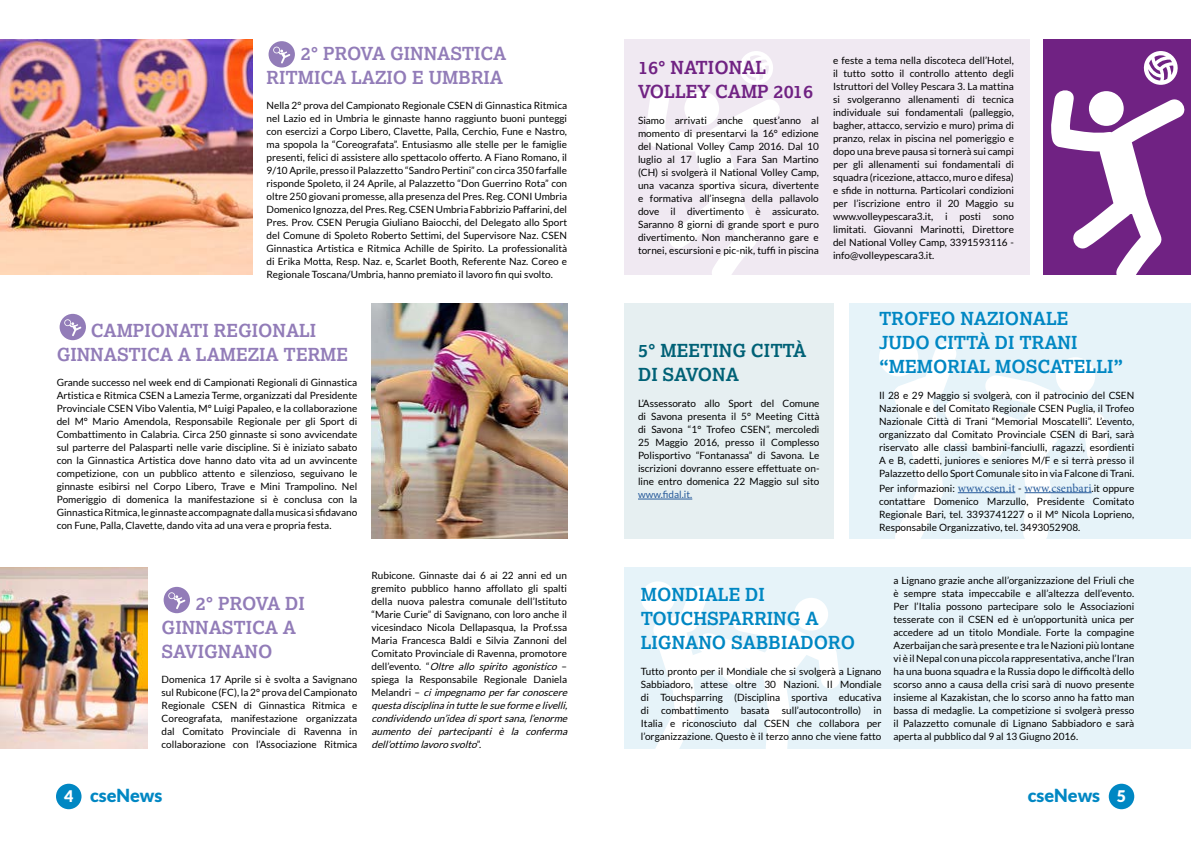
<style>
.page{position:relative;width:1191px;height:842px;background:#fff}
.page>*{position:absolute;margin:0;border:0;box-sizing:border-box;transform-origin:0 0}
.t1{font:700 18px/24px "Lexia Da Ma";color:#927cb8;text-align:center}
.t2{font:700 18px/24px "Lexia Da Ma";color:#0087c3}
.t3{font:700 18px/24px "Lexia Da Ma";color:#702283}
.t4{font:700 18px/24px "Lexia Da Ma";color:#006176}
.t5{font:900 18px "Lato";color:#0087c3}
.t6{font:10px/13px "Lato";color:#000;text-align:justify}
.t7{font:10px "Lato";color:#275b9b}
.s1{font-style:italic}
.s2{font-family:"Minion Pro";font-size:12px;color:#275b9b}
.s3{font-size:16px;color:#fff}
</style>
<div class="page">
<div style="left:57px;top:312px;width:30px;height:30px;border:2px solid #fff;border-radius:50%"></div>
<svg style="left:59px;top:313px;width:28px;height:28px"></svg>
<div style="left:58px;top:312px;width:30px;height:30px;border:2px solid #fff;border-radius:50%"></div>
<svg style="left:64px;top:319px;width:17px;height:17px"></svg>
<img style="left:371px;top:303px;width:196px;height:236px">
<div style="left:266px;top:40px;width:31px;height:30px;border:2px solid #fff;border-radius:50%"></div>
<svg style="left:267px;top:40px;width:29px;height:29px"></svg>
<div style="left:266px;top:39px;width:31px;height:31px;border:2px solid #fff;border-radius:50%"></div>
<svg style="left:273px;top:47px;width:17px;height:16px"></svg>
<img style="left:0;top:40px;width:252px;height:235px">
<div style="left:162px;top:585px;width:30px;height:31px;border:2px solid #fff;border-radius:50%"></div>
<svg style="left:163px;top:586px;width:28px;height:28px"></svg>
<div style="left:162px;top:585px;width:30px;height:30px;border:2px solid #fff;border-radius:50%"></div>
<svg style="left:168px;top:592px;width:17px;height:17px"></svg>
<img style="left:0;top:567px;width:147px;height:181px">
<div style="left:624px;top:40px;width:405px;height:235px;background:#f0e9f2"></div>
<svg style="left:647px;top:51px;width:133px;height:224px"></svg>
<div style="left:1043px;top:40px;width:148px;height:235px;background:#702283"></div>
<svg style="left:1051px;top:51px;width:134px;height:224px"></svg>
<div style="left:624px;top:303px;width:209px;height:236px;background:#e6eff1"></div>
<hr style="left:638px;top:499px;width:54px;height:1px;background:#275b9b">
<div style="left:624px;top:567px;width:567px;height:181px;background:#e6f3f9"></div>
<div style="left:641px;top:581px;width:34px;height:33px;background:#fff;border-radius:50%"></div>
<svg style="left:652px;top:585px;width:188px;height:164px"></svg>
<div style="left:848px;top:303px;width:343px;height:236px;background:#e6f3f9"></div>
<div style="left:879px;top:338px;width:39px;height:38px;background:#fff;border-radius:50%"></div>
<svg style="left:893px;top:343px;width:216px;height:196px"></svg>
<hr style="left:957px;top:492px;width:58px;height:1px;background:#275b9b">
<hr style="left:1024px;top:492px;width:67px;height:1px;background:#275b9b">
<div style="left:56px;top:784px;width:25px;height:25px;background:#0087c3;border-radius:50%"></div>
<div style="left:1108px;top:784px;width:26px;height:25px;background:#0087c3;border-radius:50%"></div>
<h1 class="t1" style="left:266px;top:41px;width:241px;text-align:right">2° PROVA GINNASTICA<br>RITMICA LAZIO E UMBRIA</h1>
<p class="t6" style="left:266px;top:98px;width:302px">Nella 2° prova del Campionato Regionale CSEN di Ginnastica Ritmica nel Lazio ed in Umbria le ginnaste hanno raggiunto buoni punteggi con esercizi a Corpo Libero, Clavette, Palla, Cerchio, Fune e Nastro, ma spopola la “Coreografata”. Entusiasmo alle stelle per le famiglie presenti, felici di assistere allo spettacolo offerto. A Fiano Romano, il 9/10 Aprile, presso il Palazzetto “Sandro Pertini” con circa 350 farfalle risponde Spoleto, il 24 Aprile, al Palazzetto “Don Guerrino Rota” con oltre 250 giovani promesse, alla presenza del Pres. Reg. CONI Umbria Domenico Ignozza, del Pres. Reg. CSEN Umbria Fabbrizio Paffarini, del Pres. Prov. CSEN Perugia Giuliano Baiocchi, del Delegato allo Sport del Comune di Spoleto Roberto Settimi, del Supervisore Naz. CSEN Ginnastica Artistica e Ritmica Achille de Spirito. La professionalità di Erika Motta, Resp. Naz. e, Scarlet Booth, Referente Naz. Coreo e Regionale Toscana/Umbria, hanno premiato il lavoro fin qui svolto.</p>
<h1 class="t1" style="left:57px;top:319px;width:293px">CAMPIONATI REGIONALI<br>GINNASTICA A LAMEZIA TERME</h1>
<p class="t6" style="left:57px;top:376px;width:302px">Grande successo nel week end di Campionati Regionali di Ginnastica Artistica e Ritmica CSEN a Lamezia Terme, organizzati dal Presidente Provinciale CSEN Vibo Valentia, M° Luigi Papaleo, e la collaborazione del M° Mario Amendola, Responsabile Regionale per gli Sport di Combattimento in Calabria. Circa 250 ginnaste si sono avvicendate sul parterre del Palasparti nelle varie discipline. Si è iniziato sabato con la Ginnastica Artistica dove hanno dato vita ad un avvincente competizione, con un pubblico attento e silenzioso, seguivano le ginnaste esibirsi nel Corpo Libero, Trave e Mini Trampolino. Nel Pomeriggio di domenica la manifestazione si è conclusa con la Ginnastica Ritmica, le ginnaste accompagnate dalla musica si sfidavano con Fune, Palla, Clavette, dando vita ad una vera e propria festa.</p>
<h1 class="t1" style="left:162px;top:592px;width:145px;text-align:left;text-indent:34px">2° PROVA DI<br>GINNASTICA A<br>SAVIGNANO</h1>
<p class="t6" style="left:162px;top:673px;width:197px">Domenica 17 Aprile si è svolta a Savignano sul Rubicone (FC), la 2° prova del Campionato Regionale CSEN di Ginnastica Ritmica e Coreografata, manifestazione organizzata dal Comitato Provinciale di Ravenna in collaborazione con l’Associazione Ritmica</p>
<p class="t6" style="left:371px;top:569px;width:200px;text-align:left">Rubicone. Ginnaste dai 6 ai 22 anni ed un gremito pubblico hanno affollato gli spalti della nuova palestra comunale dell’Istituto “Marie Curie” di Savignano, con loro anche il vicesindaco Nicola Dellapasqua, la Prof.ssa Maria Francesca Baldi e Silvia Zannoni del Comitato Provinciale di Ravenna, promotore d e l l ’ e v e n t o . “ <span class="s1">Oltre allo spirito agonistico</span> – spiega la Responsabile Regionale Daniela M e l a n d r i – <span class="s1">ciimpegnamo perfarconoscere questadisciplinain tuttelesueformeelivelli, condividendo un’ideadisportsana,l’enorme aumento dei partecipanti è la conferma dell’ottimo lavoro svolto</span>” .</p>
<h1 class="t3" style="left:638px;top:56px;width:176px">16° NATIONAL<br>VOLLEY CAMP 2016</h1>
<p class="t6" style="left:638px;top:114px;width:182px">Siamo arrivati anche quest’anno al momento di presentarvi la 16° edizione del National Volley Camp 2016. Dal 10 luglio al 17 luglio a Fara San Martino (CH) si svolgerà il National Volley Camp, una vacanza sportiva sicura, divertente e formativa all’insegna della pallavolo dove il divertimento è assicurato.<br>Saranno 8 giorni di grande sport e puro divertimento. Non mancheranno gare e tornei, escursioni e pic-nik, tuffi in piscina</p>
<p class="t6" style="left:833px;top:54px;width:182px">e feste a tema nella discoteca dell’Hotel, il tutto sotto il controllo attento degli Istruttori del Volley Pescara 3. La mattina si svolgeranno allenamenti di tecnica individuale sui fondamentali (palleggio, bagher, attacco, servizio e muro) prima di pranzo, relax in piscina nel pomeriggio e dopo una breve pausa si tornerà sui campi per gli allenamenti sui fondamentali di squadra (ricezione, attacco, muro e difesa) e sfide in notturna. Particolari condizioni per l’iscrizione entro il 20 Maggio su www.volleypescara3.it, i posti sono limitati. Giovanni Marinotti, Direttore del National Volley Camp, 3391593116 - info@volleypescara3.it.</p>
<h1 class="t4" style="left:638px;top:339px;width:170px">5° MEETING CITTÀ<br>DI SAVONA</h1>
<p class="t6" style="left:638px;top:397px;width:183px">L’Assessorato allo Sport del Comune di Savona presenta il 5° Meeting Città di Savona “1° Trofeo CSEN”, mercoledì 25 Maggio 2016, presso il Complesso Polisportivo “Fontanassa” di Savona. Le iscrizioni dovranno essere effettuate on&shy;line entro domenica 22 Maggio sul sito</p>
<p class="t7" style="left:638px;top:489px;width:56px">www.fidal.it.</p>
<h1 class="t2" style="left:879px;top:307px;width:246px">TROFEO NAZIONALE<br>JUDO CITTÀ DI TRANI “MEMORIAL MOSCATELLI”</h1>
<p class="t6" style="left:879px;top:389px;width:257px">Il 28 e 29 Maggio si svolgerà, con il patrocinio del CSEN Nazionale e del Comitato Regionale CSEN Puglia, il Trofeo Nazionale Città di Trani “Memorial Moscatelli”. L’evento, organizzato dal Comitato Provinciale CSEN di Bari, sarà riservato alle classi bambini-fanciulli, ragazzi, esordienti A e B, cadetti, juniores e seniores M/F e si terrà presso il Palazzetto dello Sport Comunale sito in via Falcone di Trani.</p>
<p class="t6" style="left:879px;top:481px;width:257px">Per informazioni: <span class="s2">www.csen.it</span> - <span class="s2">www.csenbari</span>.it oppure contattare Domenico Marzullo, Presidente Comitato Regionale Bari, tel. 3393741227 o il M° Nicola Loprieno, Responsabile Organizzativo, tel. 3493052908.</p>
<h1 class="t2" style="left:641px;top:582px;width:216px">MONDIALE DI<br>TOUCHSPARRING A<br>LIGNANO SABBIADORO</h1>
<p class="t6" style="left:641px;top:665px;width:242px">Tutto pronto per il Mondiale che si svolgerà a Lignano Sabbiadoro, attese oltre 30 Nazioni. Il Mondiale di Touchsparring (Disciplina sportiva educativa di combattimento basata sull’autocontrollo) in Italia e riconosciuto dal CSEN che collabora per l’organizzazione. Questo è il terzo anno che viene fatto</p>
<p class="t6" style="left:893px;top:574px;width:242px">a Lignano grazie anche all’organizzazione del Friuli che è sempre stata impeccabile e all’altezza dell’evento.<br>Per l’Italia possono partecipare solo le Associazioni tesserate con il CSEN ed è un’opportunità unica per accedere ad un titolo Mondiale. Forte la compagine Azerbaijan che sarà presente e tra le Nazioni più lontane vi è il Nepal con una piccola rappresentativa, anche l’Iran ha una buona squadra e la Russia dopo le difficoltà dello scorso anno a causa della crisi sarà di nuovo presente insieme al Kazakistan, che lo scorso anno ha fatto man bassa di medaglie. La competizione si svolgerà presso il Palazzetto comunale di Lignano Sabbiadoro e sarà aperta al pubblico dal 9 al 13 Giugno 2016.</p>
<h1 class="t5" style="left:64px;top:785px;width:100px"><span class="s3">4</span> cseNews</h1>
<h1 class="t5" style="left:1027px;top:785px;width:100px">cseNews <span class="s3">5</span></h1>
</div>
